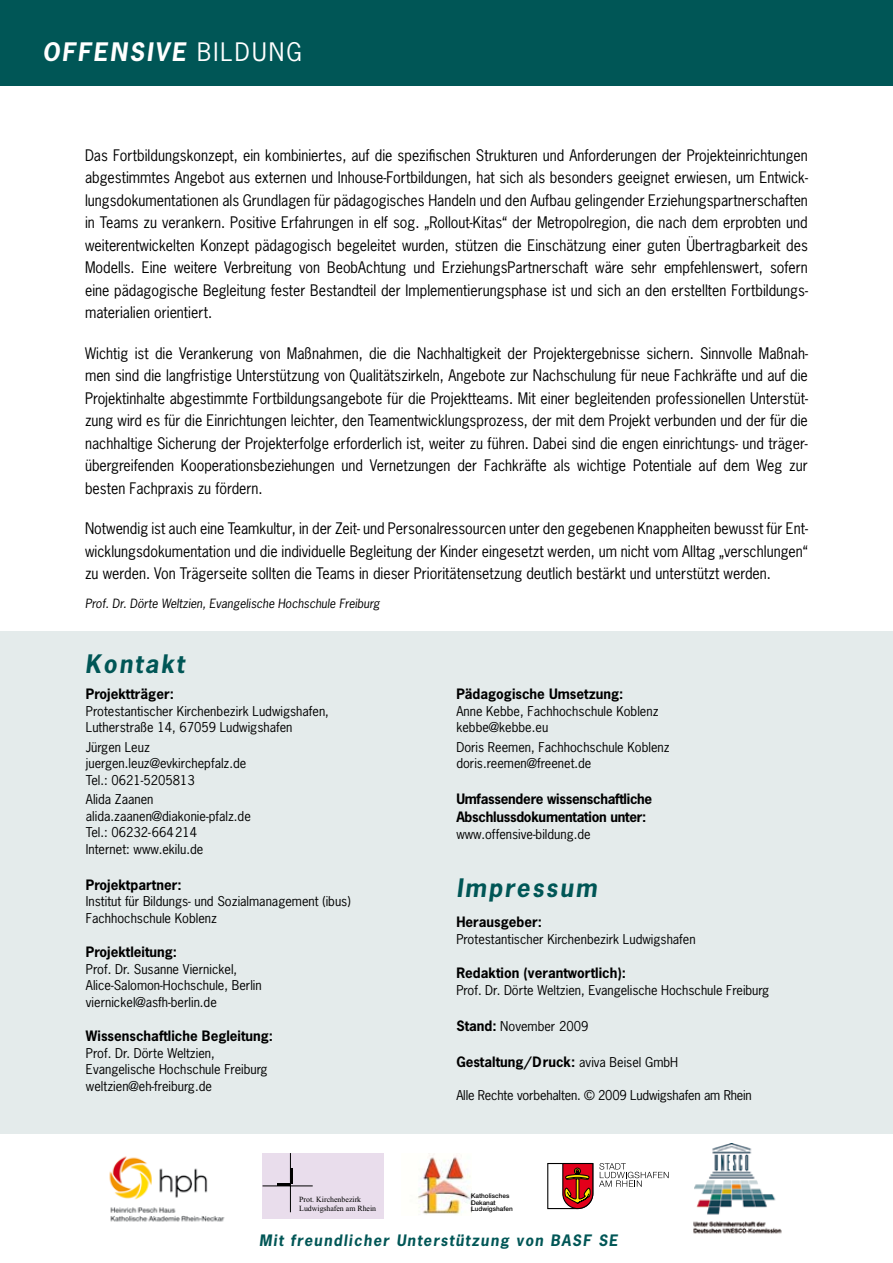
<style>
.page{position:relative;width:893px;height:1263px;background:#fff}
.page>*{position:absolute;margin:0;border:0;box-sizing:border-box;transform-origin:0 0}
.t1{font:italic 700 24px "News Gothic Std";letter-spacing:.09em;color:#005656}
.t2{font:italic 700 24px "News Gothic Std";letter-spacing:.09em;color:#fff}
.t3{font:15px/22.5px "News Gothic Std";color:#000;text-align:justify;scale:.95 1}
.t4{font:italic 700 14.85px "News Gothic Std";letter-spacing:.09em;color:#005656}
.t5{font:700 13.5px "News Gothic Std";color:#000}
.t6{font:700 13.5px/18px "News Gothic Std";letter-spacing:-.02em;color:#000}
.t7{font:12.75px/16.5px "News Gothic Std";color:#000}
.t8{font:italic 12px "News Gothic Std";color:#000}
.t9{font:7.8px/9.4px "Times New Roman";color:#000}
.t10{font:500 6.45px/6.6px "Helvetica Neue";color:#000}
.s1{font-weight:400;font-style:normal}
.s2{font-weight:700;font-size:13.5px}
.s3{font-weight:400;font-size:12.75px}
</style>
<div class="page">
<img style="left:109px;top:1156px;width:116px;height:66px">
<div style="left:0;top:631px;width:893px;height:503px;background:#e4ebeb"></div>
<div style="left:0;top:0;width:893px;height:85px;background:#005656"></div>
<img style="left:418px;top:1154px;width:53px;height:60px">
<svg style="left:547px;top:1163px;width:122px;height:46px"></svg>
<div style="left:263px;top:1153px;width:121px;height:66px;background:#e9ddec"></div>
<hr style="left:290px;top:1153px;width:1px;height:59px;background:#000">
<hr style="left:263px;top:1186px;width:50px;height:1px;background:#000">
<hr style="left:277px;top:1183px;width:14px;height:3px;background:#000">
<hr style="left:290px;top:1168px;width:3px;height:16px;background:#000">
<img style="left:695px;top:1143px;width:81px;height:72px">
<img style="left:693px;top:1221px;width:89px;height:13px">
<h1 class="t2" style="left:43px;top:36px;width:261px">Offensive <span class="s1">Bildung</span></h1>
<p class="t3" style="left:85px;top:143px;width:762px">Das Fortbildungskonzept, ein kombiniertes, auf die spezifischen Strukturen und Anforderungen der Projekteinrichtungen abgestimmtes Angebot aus externen und Inhouse-Fortbildungen, hat sich als besonders geeignet erwiesen, um Entwick&shy;lungsdokumentationen als Grundlagen für pädagogisches Handeln und den Aufbau gelingender Erziehungspartnerschaften in Teams zu verankern. Positive Erfahrungen in elf sog. „Rollout-Kitas“ der Metropolregion, die nach dem erprobten und weiterentwickelten Konzept pädagogisch begeleitet wurden, stützen die Einschätzung einer guten Übertragbarkeit des Modells. Eine weitere Verbreitung von BeobAchtung und ErziehungsPartnerschaft wäre sehr empfehlenswert, sofern eine pädagogische Begleitung fester Bestandteil der Implementierungsphase ist und sich an den erstellten Fortbildungs&shy;materialien orientiert.</p>
<p class="t3" style="left:85px;top:341px;width:762px">Wichtig ist die Verankerung von Maßnahmen, die die Nachhaltigkeit der Projektergebnisse sichern. Sinnvolle Maßnah&shy;men sind die langfristige Unterstützung von Qualitätszirkeln, Angebote zur Nachschulung für neue Fachkräfte und auf die Projektinhalte abgestimmte Fortbildungsangebote für die Projektteams. Mit einer begleitenden professionellen Unterstüt&shy;zung wird es für die Einrichtungen leichter, den Teamentwicklungsprozess, der mit dem Projekt verbunden und der für die nachhaltige Sicherung der Projekterfolge erforderlich ist, weiter zu führen. Dabei sind die engen einrichtungs- und träger&shy;übergreifenden Kooperationsbeziehungen und Vernetzungen der Fachkräfte als wichtige Potentiale auf dem Weg zur besten Fachpraxis zu fördern.</p>
<p class="t3" style="left:85px;top:517px;width:762px">Notwendig ist auch eine Teamkultur, in der Zeit- und Personalressourcen unter den gegebenen Knappheiten bewusst für Ent&shy;wicklungsdokumentation und die individuelle Begleitung der Kinder eingesetzt werden, um nicht vom Alltag „verschlungen“ zu werden. Von Trägerseite sollten die Teams in dieser Prioritätensetzung deutlich bestärkt und unterstützt werden.</p>
<p class="t8" style="left:85px;top:595px;width:296px">Prof. Dr. Dörte Weltzien, Evangelische Hochschule Freiburg</p>
<h1 class="t1" style="left:85px;top:647px;width:101px">Kontakt</h1>
<p class="t5" style="left:86px;top:685px;width:90px">Projektträger:</p>
<p class="t7" style="left:86px;top:703px;width:245px">Protestantischer Kirchenbezirk Ludwigshafen,<br>Lutherstraße 14, 67059 Ludwigshafen</p>
<p class="t7" style="left:86px;top:739px;width:162px">Jürgen Leuz juergen.leuz@evkirchepfalz.de<br>Tel.: 0621-5205813</p>
<p class="t7" style="left:86px;top:791px;width:166px">Alida Zaanen alida.zaanen@diakonie-pfalz.de<br>Tel.: 06232-664214<br>Internet: www.ekilu.de</p>
<p class="t5" style="left:86px;top:876px;width:97px">Projektpartner:</p>
<p class="t7" style="left:86px;top:893px;width:266px">Institut für Bildungs- und Sozialmanagement (ibus)<br>Fachhochschule Koblenz</p>
<p class="t5" style="left:86px;top:943px;width:93px">Projektleitung:</p>
<p class="t7" style="left:86px;top:961px;width:177px">Prof. Dr. Susanne Viernickel,<br>Alice-Salomon-Hochschule, Berlin viernickel@asfh-berlin.de</p>
<p class="t5" style="left:86px;top:1027px;width:189px">Wissenschaftliche Begleitung:</p>
<p class="t7" style="left:86px;top:1045px;width:183px">Prof. Dr. Dörte Weltzien,<br>Evangelische Hochschule Freiburg weltzien@eh-freiburg.de</p>
<p class="t5" style="left:456px;top:685px;width:168px">Pädagogische Umsetzung:</p>
<p class="t7" style="left:456px;top:703px;width:204px">Anne Kebbe, Fachhochschule Koblenz kebbe@kebbe.eu</p>
<p class="t7" style="left:456px;top:739px;width:215px">Doris Reemen, Fachhochschule Koblenz doris.reemen@freenet.de</p>
<p class="t6" style="left:456px;top:790px;width:197px">Umfassendere wissenschaftliche<br>Abschlussdokumentation unter:</p>
<p class="t7" style="left:456px;top:826px;width:136px">www.offensive-bildung.de</p>
<h1 class="t1" style="left:456px;top:872px;width:142px">Impressum</h1>
<p class="t5" style="left:456px;top:913px;width:87px">Herausgeber:</p>
<p class="t7" style="left:456px;top:931px;width:241px">Protestantischer Kirchenbezirk Ludwigshafen</p>
<p class="t5" style="left:456px;top:964px;width:171px">Redaktion (verantwortlich):</p>
<p class="t7" style="left:456px;top:982px;width:314px">Prof. Dr. Dörte Weltzien, Evangelische Hochschule Freiburg</p>
<p class="t7" style="left:456px;top:1018px;width:134px"><span class="s2">Stand:</span> November 2009</p>
<p class="t5" style="left:456px;top:1053px;width:223px">Gestaltung/Druck: <span class="s3">aviva Beisel GmbH</span></p>
<p class="t7" style="left:456px;top:1087px;width:297px">Alle Rechte vorbehalten. © 2009 Ludwigshafen am Rhein</p>
<p class="t10" style="left:471px;top:1192px;width:43px">Katholisches<br>Dekanat<br>Ludwigshafen</p>
<p class="t9" style="left:299px;top:1195px;width:79px">Prot. Kirchenbezirk<br>Ludwigshafen am Rhein</p>
<p class="t4" style="left:259px;top:1231px;width:350px">Mit freundlicher Unterstützung von BASF SE</p>
</div>
